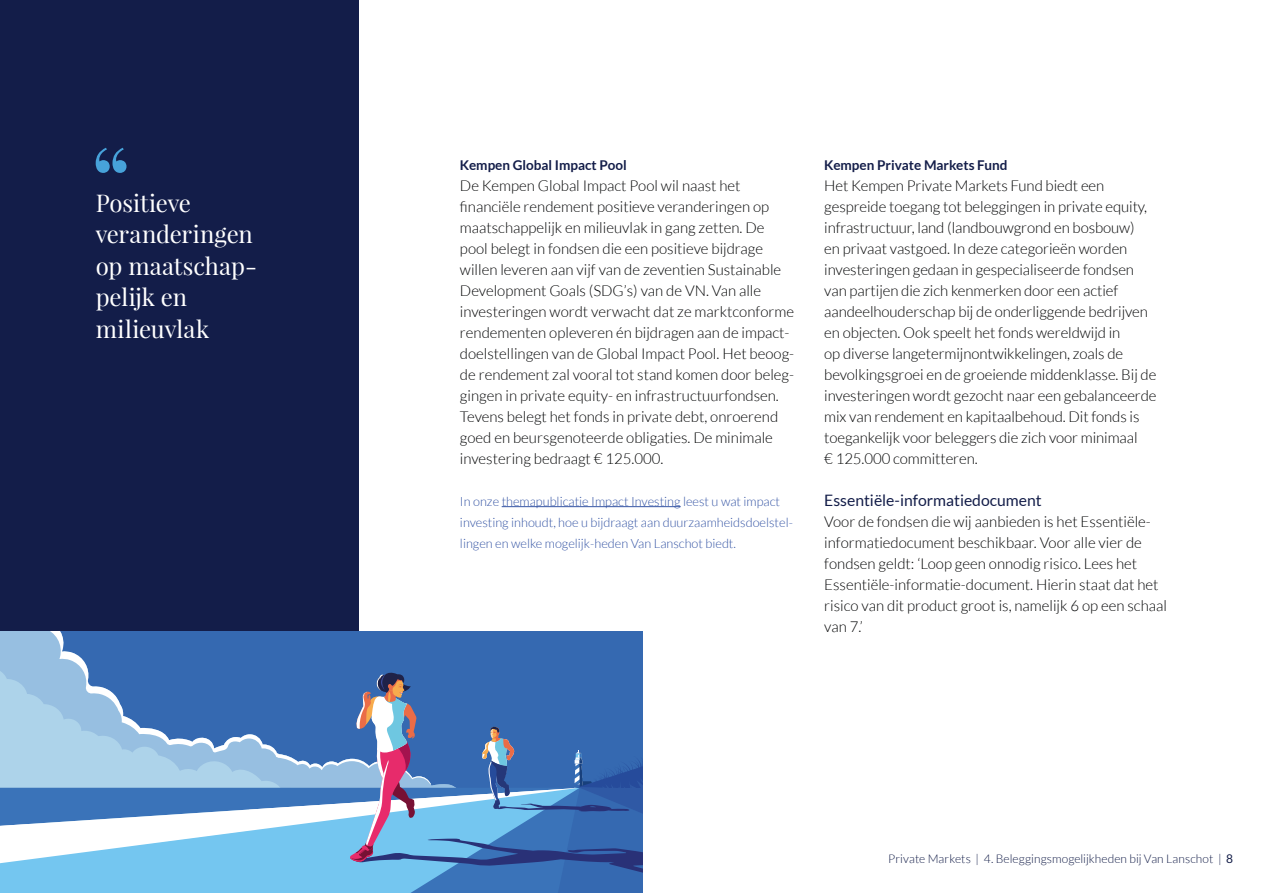
<style>
.page{position:relative;width:1263px;height:893px;background:#fff}
.page>*{position:absolute;margin:0;border:0;box-sizing:border-box;transform-origin:0 0}
.Quote_klein{font:24px/31.5px "Playfair Display";letter-spacing:-.005em;color:#fff}
.Kop_2_Lato{font:15.75px "Lato";color:#131d49}
.Bodytekst{font:300 15px/21px "Lato";color:#010203}
.Subkop{font:700 13.5px "Lato";color:#131d49}
.Voorbeeld_tekst{font:300 12.75px/21px "Lato";color:#3454a4}
.Paginering_naam{font:300 12px "Lato";letter-spacing:.005em;color:#131d48}
.s1{font-weight:400}
</style>
<div class="page">
<hr style="left:502px;top:506px;width:179px;height:1px;background:#3454a4">
<div style="left:0;top:0;width:358px;height:893px;background:#131d49"></div>
<svg style="left:0;top:632px;width:642px;height:261px;background:#6493c8"></svg>
<svg style="left:96px;top:148px;width:30px;height:25px"></svg>
<p class="Quote_klein" style="left:96px;top:187px;width:160px">Positieve veranderingen op maatschap&shy;pelijk en milieuvlak</p>
<p class="Subkop" style="left:460px;top:157px;width:168px">Kempen Global Impact Pool</p>
<p class="Bodytekst" style="left:460px;top:175px;width:336px">De Kempen Global Impact Pool wil naast het financiële rendement positieve veranderingen op maatschappelijk en milieuvlak in gang zetten. De pool belegt in fondsen die een positieve bijdrage willen leveren aan vijf van de zeventien Sustainable Development Goals (SDG’s) van de VN. Van alle investeringen wordt verwacht dat ze marktconforme rendementen opleveren én bijdragen aan de impact&shy;doelstellingen van de Global Impact Pool. Het beoog&shy;de rendement zal vooral tot stand komen door beleg&shy;gingen in private equity- en infrastructuurfondsen.<br>Tevens belegt het fonds in private debt, onroerend goed en beursgenoteerde obligaties. De minimale investering bedraagt € 125.000.</p>
<p class="Voorbeeld_tekst" style="left:460px;top:491px;width:334px">In onze themapublicatie Impact Investing leest u wat impact investing inhoudt, hoe u bijdraagt aan duurzaamheidsdoelstel&shy;lingen en welke mogelijk-heden Van Lanschot biedt.</p>
<p class="Subkop" style="left:824px;top:157px;width:185px">Kempen Private Markets Fund</p>
<p class="Bodytekst" style="left:824px;top:175px;width:334px">Het Kempen Private Markets Fund biedt een gespreide toegang tot beleggingen in private equity, infrastructuur, land (landbouwgrond en bosbouw)<br>en privaat vastgoed. In deze categorieën worden investeringen gedaan in gespecialiseerde fondsen van partijen die zich kenmerken door een actief aandeelhouderschap bij de onderliggende bedrijven en objecten. Ook speelt het fonds wereldwijd in<br>op diverse langetermijnontwikkelingen, zoals de bevolkingsgroei en de groeiende middenklasse. Bij de investeringen wordt gezocht naar een gebalanceerde mix van rendement en kapitaalbehoud. Dit fonds is toegankelijk voor beleggers die zich voor minimaal<br>€ 125.000 committeren.</p>
<p class="Kop_2_Lato" style="left:824px;top:491px;width:219px">Essentiële-informatiedocument</p>
<p class="Bodytekst" style="left:824px;top:511px;width:344px">Voor de fondsen die wij aanbieden is het Essentiële&shy;informatiedocument beschikbaar. Voor alle vier de fondsen geldt: ‘Loop geen onnodig risico. Lees het Essentiële-informatie-document. Hierin staat dat het risico van dit product groot is, namelijk 6 op een schaal van 7.’</p>
<p class="Paginering_naam" style="left:888px;top:852px;width:346px">Private Markets | 4. Beleggingsmogelijkheden bij Van Lanschot | <span class="s1">8</span></p>
</div>
